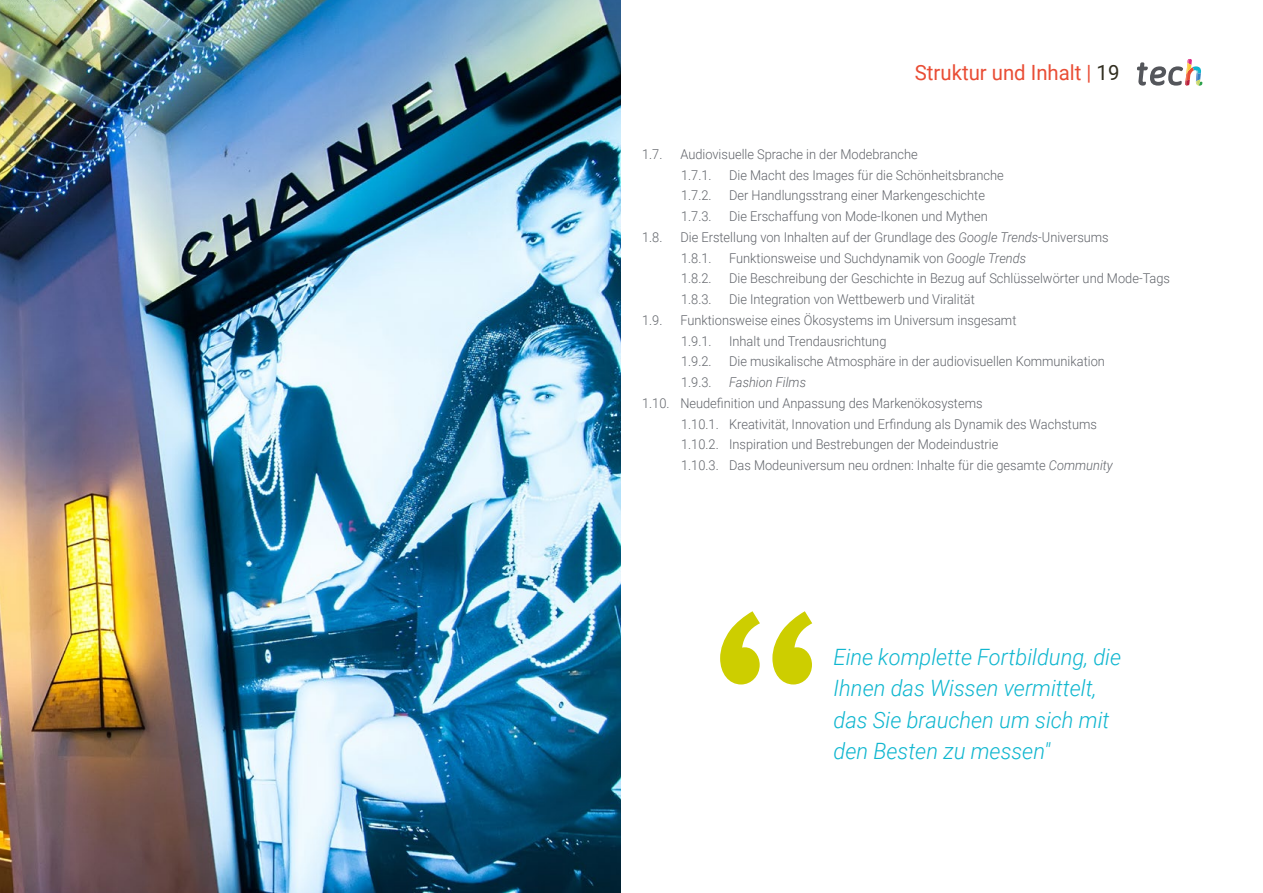
<style>
.page{position:relative;width:1263px;height:893px;background:#fff}
.page>*{position:absolute;margin:0;border:0;box-sizing:border-box;transform-origin:0 0}
.t1{font:italic 300 22.5px/31.5px "Roboto";color:#0fb6cf}
.t2{font:21px "Roboto";color:#e94d35}
.t3{font:300 13.5px/20.7px "Roboto";color:#61646a;scale:.95 1}
.t4{font:italic 300 13.5px "Roboto";color:#61646a;scale:.95 1}
.s1{color:#312e20}
.s2{font-style:italic}
</style>
<div class="page">
<svg style="left:1137px;top:59px;width:65px;height:27px"></svg>
<img style="left:0;top:0;width:621px;height:893px">
<svg style="left:720px;top:611px;width:92px;height:73px"></svg>
<h2 class="t2" style="left:915px;top:57px;width:206px">Struktur und Inhalt | <span class="s1">19</span></h2>
<p class="t3" style="left:642px;top:143px;width:23px">1.7.</p>
<p class="t3" style="left:680px;top:143px;width:251px">Audiovisuelle Sprache in der Modebranche<br>1.7.1.</p>
<p class="t3" style="left:729px;top:164px;width:291px">Die Macht des Images für die Schönheitsbranche</p>
<p class="t3" style="left:681px;top:185px;width:34px">1.7.2.</p>
<p class="t3" style="left:729px;top:185px;width:271px">Der Handlungsstrang einer Markengeschichte</p>
<p class="t3" style="left:681px;top:206px;width:34px">1.7.3.</p>
<p class="t3" style="left:729px;top:206px;width:274px">Die Erschaffung von Mode-Ikonen und Mythen</p>
<p class="t3" style="left:642px;top:226px;width:23px">1.8.</p>
<p class="t3" style="left:680px;top:226px;width:452px">Die Erstellung von Inhalten auf der Grundlage des <span class="s2">Google Trends</span>-Universums<br>1.8.1.</p>
<p class="t3" style="left:729px;top:247px;width:314px">Funktionsweise und Suchdynamik von <span class="s2">Google Trends</span></p>
<p class="t3" style="left:681px;top:268px;width:34px">1.8.2.</p>
<p class="t3" style="left:729px;top:268px;width:466px">Die Beschreibung der Geschichte in Bezug auf Schlüsselwörter und Mode-Tags</p>
<p class="t3" style="left:681px;top:289px;width:34px">1.8.3.</p>
<p class="t3" style="left:729px;top:289px;width:260px">Die Integration von Wettbewerb und Viralität</p>
<p class="t3" style="left:642px;top:309px;width:23px">1.9.</p>
<p class="t3" style="left:680px;top:309px;width:355px">Funktionsweise eines Ökosystems im Universum insgesamt<br>1.9.1.</p>
<p class="t3" style="left:729px;top:330px;width:167px">Inhalt und Trendausrichtung</p>
<p class="t3" style="left:681px;top:351px;width:34px">1.9.2.</p>
<p class="t3" style="left:729px;top:351px;width:397px">Die musikalische Atmosphäre in der audiovisuellen Kommunikation</p>
<p class="t3" style="left:681px;top:372px;width:34px">1.9.3.</p>
<p class="t4" style="left:729px;top:373px;width:82px">Fashion Films</p>
<p class="t3" style="left:681px;top:392px;width:456px;text-indent:-39px">1.10. Neudefinition und Anpassung des Markenökosystems<br>1.10.1. Kreativität, Innovation und Erfindung als Dynamik des Wachstums 1.10.2. Inspiration und Bestrebungen der Modeindustrie<br>1.10.3. Das Modeuniversum neu ordnen: Inhalte für die gesamte <span class="s2">Community</span></p>
<h1 class="t1" style="left:833px;top:640px;width:289px">Eine komplette Fortbildung, die<br>Ihnen das Wissen vermittelt, das Sie brauchen um sich mit den Besten zu messen"</h1>
</div>
